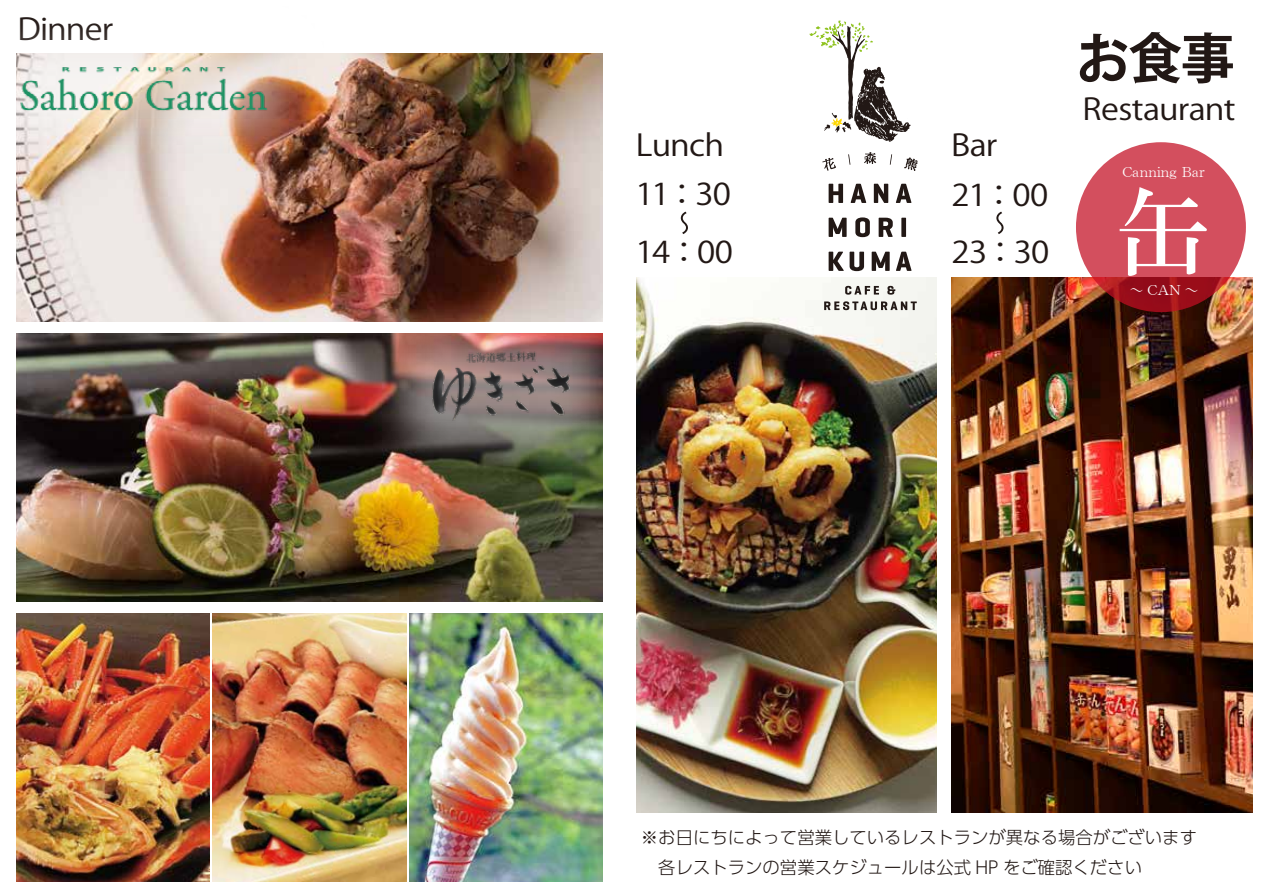
<style>
.page{position:relative;width:1263px;height:893px;background:#fff}
.page>*{position:absolute;margin:0;border:0;box-sizing:border-box;transform-origin:0 0}
.t1{font:96.45px "HG Mincho B";color:#fff}
.t2{font:700 54px "Koz Go Pro";color:#221815}
.t3{font:29.7px/49.1px "Koz Go Pr 6 N";letter-spacing:-.025em;color:#221815;scale:1.11 1}
.t4{font:300 17.4px/30.5px "UD Shin Go Pr 6 N";color:#221815}
.t5{font:14.25px "HG Seikaishotai PRO";color:#fff}
</style>
<div class="page">
<img style="left:636px;top:278px;width:301px;height:534px">
<img style="left:952px;top:278px;width:300px;height:534px">
<svg style="left:809px;top:21px;width:102px;height:121px"></svg>
<svg style="left:829px;top:184px;width:14px;height:19px"></svg>
<svg style="left:850px;top:184px;width:16px;height:19px"></svg>
<svg style="left:874px;top:184px;width:14px;height:19px"></svg>
<svg style="left:896px;top:184px;width:15px;height:19px"></svg>
<svg style="left:829px;top:218px;width:18px;height:19px"></svg>
<svg style="left:855px;top:217px;width:15px;height:20px"></svg>
<svg style="left:879px;top:218px;width:14px;height:19px"></svg>
<div style="left:901px;top:218px;width:5px;height:19px;background:#221815"></div>
<svg style="left:829px;top:252px;width:35px;height:19px"></svg>
<svg style="left:872px;top:252px;width:18px;height:19px"></svg>
<svg style="left:896px;top:252px;width:16px;height:19px"></svg>
<svg style="left:845px;top:286px;width:34px;height:9px"></svg>
<svg style="left:887px;top:286px;width:8px;height:9px"></svg>
<svg style="left:824px;top:301px;width:93px;height:9px"></svg>
<svg style="left:864px;top:152px;width:12px;height:12px"></svg>
<svg style="left:848px;top:154px;width:2px;height:11px"></svg>
<svg style="left:890px;top:154px;width:2px;height:11px"></svg>
<svg style="left:822px;top:158px;width:14px;height:13px"></svg>
<svg style="left:904px;top:157px;width:13px;height:14px"></svg>
<img style="left:409px;top:613px;width:193px;height:268px">
<img style="left:213px;top:613px;width:193px;height:268px">
<img style="left:16px;top:613px;width:194px;height:268px">
<img style="left:16px;top:53px;width:586px;height:268px">
<img style="left:16px;top:53px;width:315px;height:131px">
<img style="left:16px;top:53px;width:253px;height:70px">
<img style="left:16px;top:333px;width:586px;height:268px">
<img style="left:353px;top:284px;width:300px;height:205px">
<img style="left:423px;top:341px;width:152px;height:82px">
<svg style="left:681px;top:212px;width:7px;height:22px"></svg>
<svg style="left:996px;top:212px;width:7px;height:22px"></svg>
<svg style="left:1076px;top:142px;width:170px;height:170px;background:#cb4654"></svg>
<h3 class="t3" style="left:17px;top:6px;width:88px">Dinner</h3>
<h2 class="t2" style="left:1076px;top:24px;width:160px">お食事</h2>
<h3 class="t3" style="left:635px;top:122px;width:87px">Lunch<br>11：30</h3>
<h3 class="t3" style="left:635px;top:228px;width:89px">14：00</h3>
<h3 class="t3" style="left:951px;top:122px;width:43px">Bar</h3>
<h3 class="t3" style="left:951px;top:166px;width:90px;line-height:57.8px">21：00<br>23：30</h3>
<h3 class="t3" style="left:1082px;top:85px;width:139px">Restaurant</h3>
<p class="t5" style="left:1122px;top:165px;width:84px">Canning Bar</p>
<h1 class="t1" style="left:1113px;top:182px;width:98px">缶</h1>
<p class="t5" style="left:1129px;top:282px;width:71px">～ CAN ～</p>
<p class="t4" style="left:641px;top:821px;width:558px">※お日にちによって営業しているレストランが異なる場合がございます　各レストランの営業スケジュールは公式 HP をご確認ください</p>
</div>
